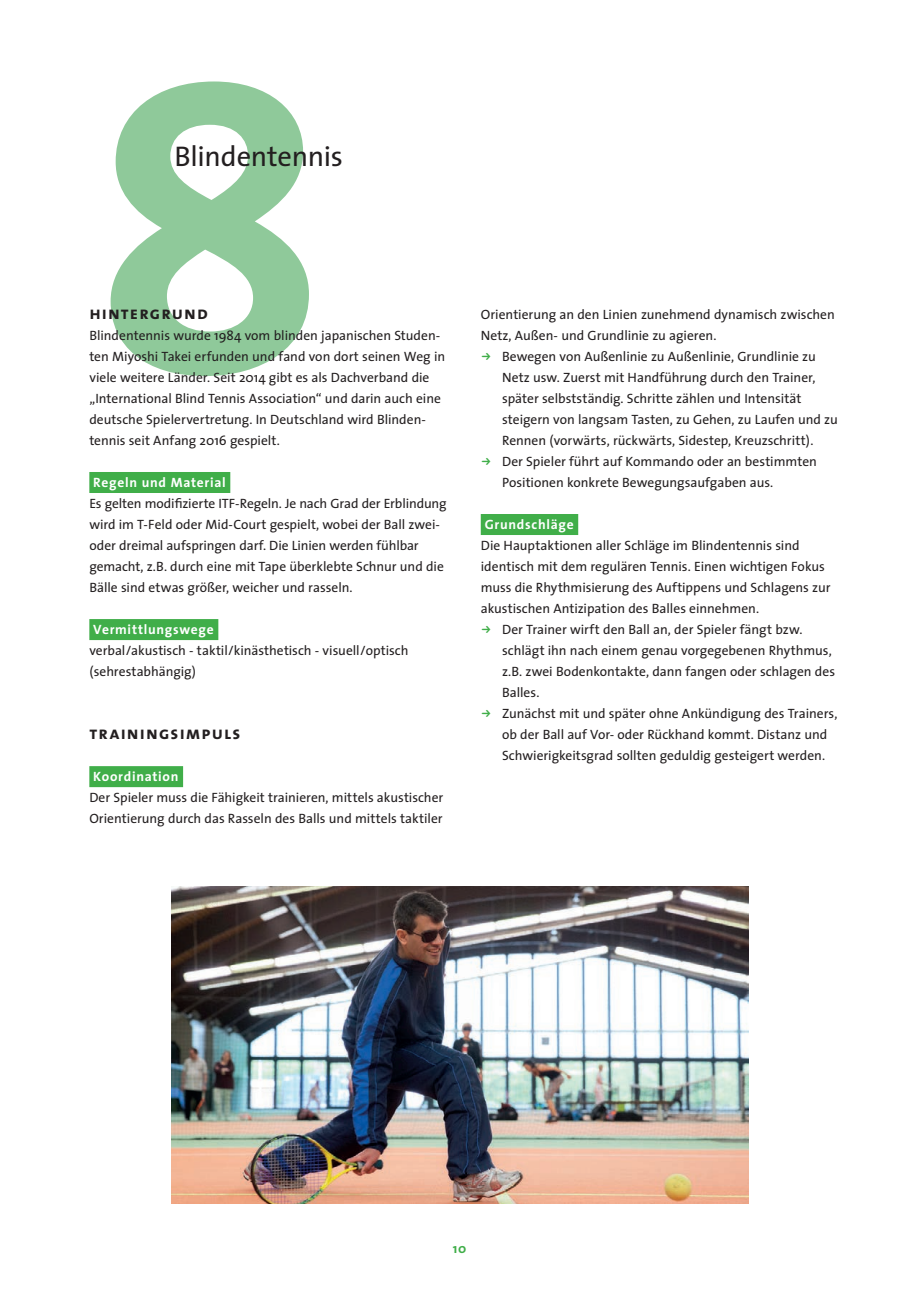
<style>
.page{position:relative;width:919px;height:1289px;background:#fff}
.page>*{position:absolute;margin:0;border:0;box-sizing:border-box;transform-origin:0 0}
.t1{font:28.5px "The Sans";letter-spacing:-.01em;color:#231f20}
.t2{font:18px "The Sans Bold Caps";letter-spacing:.06em;color:#231f20}
.t3{font:13.5px/21px "The Sans";letter-spacing:-.005em;color:#231f20}
.t4{font:700 13.5px "The Sans";letter-spacing:.055em;color:#fff}
.t5{font:700 13.5px "The Sans";color:#40ae49}
</style>
<div class="page">
<svg style="left:111px;top:81px;width:198px;height:295px;fill:#8fc99a"></svg>
<div style="left:480px;top:514px;width:98px;height:21px;background:#40ae49"></div>
<div style="left:89px;top:472px;width:141px;height:21px;background:#40ae49"></div>
<div style="left:89px;top:619px;width:129px;height:21px;background:#40ae49"></div>
<div style="left:89px;top:766px;width:94px;height:21px;background:#40ae49"></div>
<img style="left:171px;top:886px;width:577px;height:317px">
<h1 class="t1" style="left:174px;top:133px;width:170px">Blindentennis</h1>
<h2 class="t2" style="left:89px;top:298px;width:120px">hintergrund</h2>
<p class="t3" style="left:89px;top:324px;width:357px">Blindentennis wurde 1984 vom blinden japanischen Studen&shy;ten Miyoshi Takei erfunden und fand von dort seinen Weg in viele weitere Länder. Seit 2014 gibt es als Dachverband die „International Blind Tennis Association“ und darin auch eine deutsche Spielervertretung. In Deutschland wird Blinden&shy;tennis seit Anfang 2016 gespielt.</p>
<p class="t4" style="left:93px;top:471px;width:134px">Regeln und Material</p>
<p class="t3" style="left:89px;top:492px;width:359px">Es gelten modifizierte ITF-Regeln. Je nach Grad der Erblindung wird im T-Feld oder Mid-Court gespielt, wobei der Ball zwei&shy;oder dreimal aufspringen darf. Die Linien werden fühlbar gemacht, z.B. durch eine mit Tape überklebte Schnur und die Bälle sind etwas größer, weicher und rasseln.</p>
<p class="t4" style="left:93px;top:618px;width:122px">Vermittlungswege</p>
<p class="t3" style="left:89px;top:639px;width:320px">verbal/akustisch - taktil/kinästhetisch - visuell/optisch (sehrestabhängig)</p>
<h2 class="t2" style="left:89px;top:718px;width:152px">trainingsimpuls</h2>
<p class="t4" style="left:93px;top:765px;width:87px">Koordination</p>
<p class="t3" style="left:89px;top:786px;width:355px">Der Spieler muss die Fähigkeit trainieren, mittels akustischer<br>Orientierung durch das Rasseln des Balls und mittels taktiler</p>
<p class="t3" style="left:480px;top:303px;width:355px">Orientierung an den Linien zunehmend dynamisch zwischen<br>Netz, Außen- und Grundlinie zu agieren.</p>
<p class="t3" style="left:502px;top:345px;width:337px">Bewegen von Außenlinie zu Außenlinie, Grundlinie zu Netz usw. Zuerst mit Handführung durch den Trainer, später selbstständig. Schritte zählen und Intensität steigern von langsam Tasten, zu Gehen, zu Laufen und zu Rennen (vorwärts, rückwärts, Sidestep, Kreuzschritt).<br>Der Spieler führt auf Kommando oder an bestimmten Positionen konkrete Bewegungsaufgaben aus.</p>
<p class="t4" style="left:484px;top:513px;width:90px">Grundschläge</p>
<p class="t3" style="left:481px;top:534px;width:320px">Die Hauptaktionen aller Schläge im Blindentennis sind</p>
<p class="t3" style="left:481px;top:555px;width:345px">identisch mit dem regulären Tennis. Einen wichtigen Fokus</p>
<p class="t3" style="left:481px;top:576px;width:351px">muss die Rhythmisierung des Auftippens und Schlagens zur</p>
<p class="t3" style="left:481px;top:597px;width:280px">akustischen Antizipation des Balles einnehmen.</p>
<p class="t3" style="left:502px;top:618px;width:302px">Der Trainer wirft den Ball an, der Spieler fängt bzw.</p>
<p class="t3" style="left:502px;top:639px;width:331px">schlägt ihn nach einem genau vorgegebenen Rhythmus,</p>
<p class="t3" style="left:502px;top:660px;width:334px">z.B. zwei Bodenkontakte, dann fangen oder schlagen des</p>
<p class="t3" style="left:502px;top:681px;width:39px">Balles.</p>
<p class="t3" style="left:502px;top:702px;width:337px">Zunächst mit und später ohne Ankündigung des Trainers,</p>
<p class="t3" style="left:502px;top:723px;width:327px">ob der Ball auf Vor- oder Rückhand kommt. Distanz und</p>
<p class="t3" style="left:502px;top:744px;width:324px">Schwierigkeitsgrad sollten geduldig gesteigert werden.</p>
<p class="t5" style="left:452px;top:1237px;width:15px">10</p>
</div>
